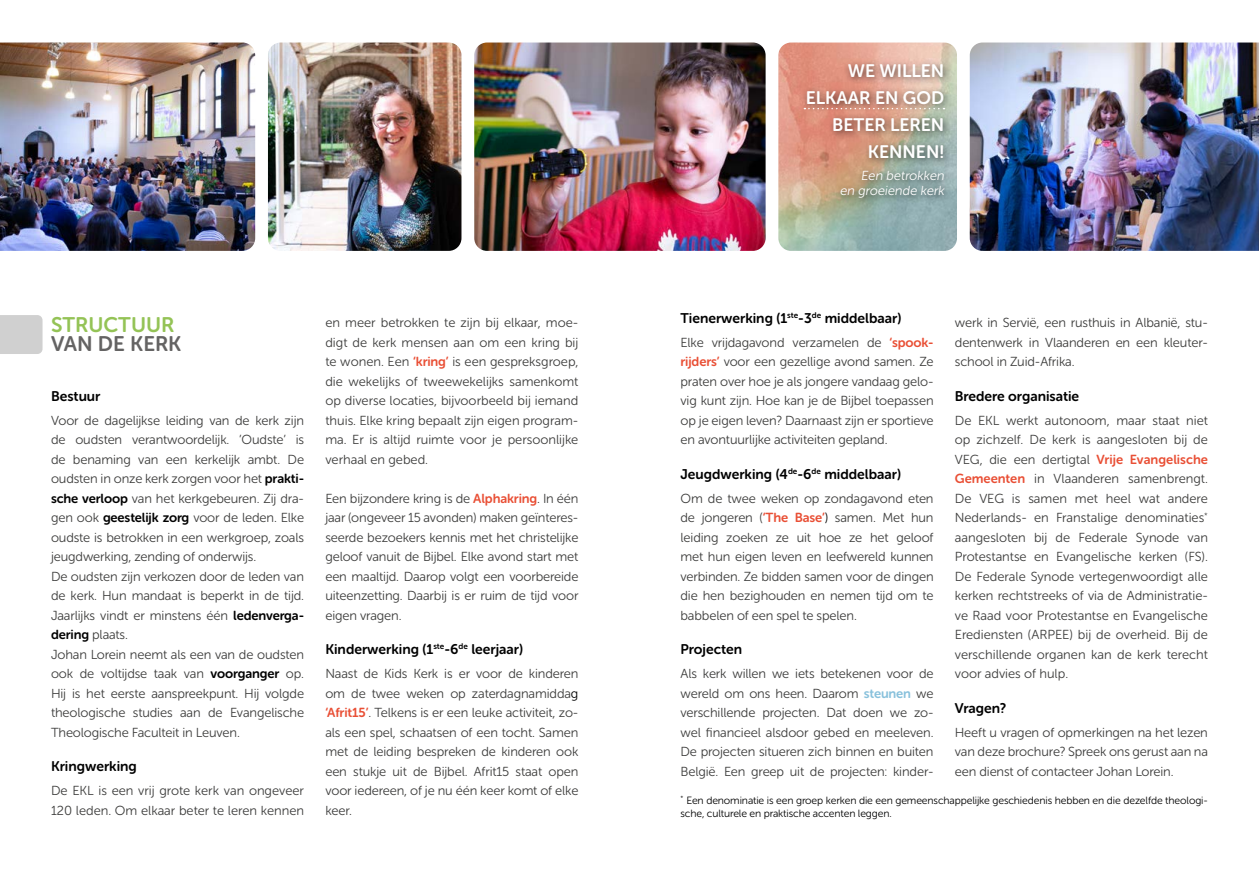
<style>
.page{position:relative;width:1259px;height:893px;background:#fff}
.page>*{position:absolute;margin:0;border:0;box-sizing:border-box;transform-origin:0 0}
.t1{font:21px "Museo Sans Rounded 700";color:#94c356}
.t2{font:21px "Museo Sans Rounded 700";color:#646363}
.t3{font:18px/27px "Museo Sans Rounded 700";color:#fff;text-align:right}
.t4{font:13.95px "Museo Sans Rounded 700";color:#000}
.t5{font:13.05px/19.5px "Museo Sans Rounded 300";letter-spacing:-.01em;color:#3c3c3b;text-align:justify}
.t6{font:13.05px/15px "Museo Sans Rounded 300";color:#fff;text-align:right}
.t7{font:10.5px/13.5px "Museo Sans Rounded 300";letter-spacing:-.01em;color:#000}
.s1{font-family:"Museo Sans Rounded 700";color:#000}
.s2{font-family:"Museo Sans Rounded 700";color:#e94f35}
.s3{color:#000}
.s4{font-family:"Museo Sans Rounded 700";color:#88c1dc}
</style>
<div class="page">
<svg style="left:0;top:315px;width:32px;height:39px"></svg>
<img style="left:969px;top:43px;width:290px;height:208px">
<img style="left:474px;top:43px;width:291px;height:208px">
<img style="left:268px;top:43px;width:193px;height:208px">
<img style="left:0;top:43px;width:255px;height:208px">
<img style="left:778px;top:43px;width:179px;height:208px">
<div style="left:802px;top:59px;width:149px;height:107px;background:#000;opacity:.6"></div>
<svg style="left:804px;top:108px;width:140px;height:1px"></svg>
<div style="left:835px;top:165px;width:117px;height:41px;background:#000;opacity:.6"></div>
<h1 class="t1" style="left:51px;top:313px;width:125px">STRUCTUUR</h1>
<h1 class="t2" style="left:51px;top:332px;width:132px">VAN DE KERK</h1>
<p class="t4" style="left:51px;top:388px;width:51px">Bestuur</p>
<p class="t5" style="left:51px;top:410px;width:255px;text-align:left">Voor de dagelijkse leiding van de kerk zijn de oudsten verantwoordelijk. ’Oudste’ is de benaming van een kerkelijk ambt. De oudsten in onze kerk zorgen voor het <span class="s1">prakti&shy;sche verloop</span> van het kerkgebeuren. Zij dra&shy;gen ook <span class="s1">geestelijk zorg</span> voor de leden. Elke oudste is betrokken in een werkgroep, zoals jeugdwerking, zending of onderwijs.<br>De oudsten zijn verkozen door de leden van de kerk. Hun mandaat is beperkt in de tijd.<br>Jaarlijks vindt er minstens één <span class="s1">ledenverga&shy;dering</span> plaats.<br>Johan Lorein neemt als een van de oudsten ook de voltijdse taak van <span class="s1">voorganger</span> op.<br>Hij is het eerste aanspreekpunt. Hij volgde theologische studies aan de Evangelische Theologische Faculteit in Leuven.</p>
<p class="t4" style="left:51px;top:758px;width:87px">Kringwerking</p>
<p class="t5" style="left:51px;top:781px;width:254px">De EKL is een vrij grote kerk van ongeveer<br>120 leden. Om elkaar beter te leren kennen</p>
<p class="t5" style="left:325px;top:313px;width:255px">en meer betrokken te zijn bij elkaar, moe&shy;digt de kerk mensen aan om een kring bij te wonen. Een <span class="s2">‘kring’</span> is een gespreksgroep, die wekelijks of tweewekelijks samenkomt op diverse locaties, bijvoorbeeld bij iemand thuis. Elke kring bepaalt zijn eigen program&shy;ma. Er is altijd ruimte voor je persoonlijke verhaal en gebed.</p>
<p class="t5" style="left:325px;top:488px;width:255px">Een bijzondere kring is de <span class="s2">Alphakring</span>. In één jaar (ongeveer 15 avonden) maken geïnteres&shy;seerde bezoekers kennis met het christelijke geloof vanuit de Bijbel. Elke avond start met een maaltijd. Daarop volgt een voorbereide uiteenzetting. Daarbij is er ruim de tijd voor eigen vragen.</p>
<p class="t4" style="left:325px;top:641px;width:199px">Kinderwerking (1<sup>ste</sup>-6<sup>de</sup> leerjaar)</p>
<p class="t5" style="left:325px;top:664px;width:255px">Naast de Kids Kerk is er voor de kinderen om de twee weken op zaterdagnamidda<span class="s3">g </span><span class="s2">‘Afrit15’</span>. Telkens is er een leuke activiteit, zo&shy;als een spel, schaatsen of een tocht. Samen met de leiding bespreken de kinderen ook een stukje uit de Bijbel. Afrit15 staat open voor iedereen, of je nu één keer komt of elke keer.</p>
<h2 class="t3" style="left:805px;top:57px;width:140px">WE WILLEN<br>ELKAAR EN GOD<br>BETER LEREN<br>KENNEN!</h2>
<p class="t6" style="left:840px;top:168px;width:108px">Een betrokken<br>en groeiende kerk</p>
<p class="t4" style="left:680px;top:310px;width:222px">Tienerwerking (1<sup>ste</sup>-3<sup>de</sup> middelbaar)</p>
<p class="t5" style="left:680px;top:332px;width:255px">Elke vrijdagavond verzamelen de <span class="s2">‘spook&shy;rijders’</span> voor een gezellige avond samen. Ze praten over hoe je als jongere vandaag gelo&shy;vig kunt zijn. Hoe kan je de Bijbel toepassen op je eigen leven? Daarnaast zijn er sportieve en avontuurlijke activiteiten gepland.</p>
<p class="t4" style="left:680px;top:466px;width:222px">Jeugdwerking (4<sup>de</sup>-6<sup>de</sup> middelbaar)</p>
<p class="t5" style="left:680px;top:488px;width:255px">Om de twee weken op zondagavond eten de jongeren (<span class="s2">‘The Base’</span><span class="s3">)</span> samen. Met hun leiding zoeken ze uit hoe ze het geloof met hun eigen leven en leefwereld kunnen verbinden. Ze bidden samen voor de dingen die hen bezighouden en nemen tijd om te babbelen of een spel te spelen.</p>
<p class="t4" style="left:680px;top:641px;width:63px">Projecten</p>
<p class="t5" style="left:680px;top:664px;width:254px">Als kerk willen we iets betekenen voor de wereld om ons heen. Daarom <span class="s4">steunen</span> we verschillende projecten. Dat doen we zo&shy;wel financieel alsdoor gebed en meeleven.<br>De projecten situeren zich binnen en buiten België. Een greep uit de projecten: kinder-</p>
<p class="t5" style="left:955px;top:313px;width:254px">werk in Servië, een rusthuis in Albanië, stu&shy;dentenwerk in Vlaanderen en een kleuter&shy;school in Zuid-Afrika.</p>
<p class="t4" style="left:955px;top:388px;width:126px">Bredere organisatie</p>
<p class="t5" style="left:955px;top:410px;width:255px">De EKL werkt autonoom, maar staat niet op zichzelf. De kerk is aangesloten bij de VEG, die een dertigtal <span class="s2">Vrije Evangelische Gemeenten</span> in Vlaanderen samenbrengt.<br>De VEG is samen met heel wat andere Nederlands- en Franstalige denominaties<sup>* </sup>aangesloten bij de Federale Synode van Protestantse en Evangelische kerken (FS).<br>De Federale Synode vertegenwoordigt alle kerken rechtstreeks of via de Administratie&shy;ve Raad voor Protestantse en Evangelische Erediensten (ARPEE) bij de overheid. Bij de verschillende organen kan de kerk terecht voor advies of hulp.</p>
<p class="t4" style="left:955px;top:700px;width:53px">Vragen?</p>
<p class="t5" style="left:955px;top:722px;width:255px">Heeft u vragen of opmerkingen na het lezen van deze brochure? Spreek ons gerust aan na een dienst of contacteer Johan Lorein.</p>
<p class="t7" style="left:680px;top:793px;width:529px"><sup>*</sup> Een denominatie is een groep kerken die een gemeenschappelijke geschiedenis hebben en die dezelfde theologi&shy;sche, culturele en praktische accenten leggen.</p>
</div>
